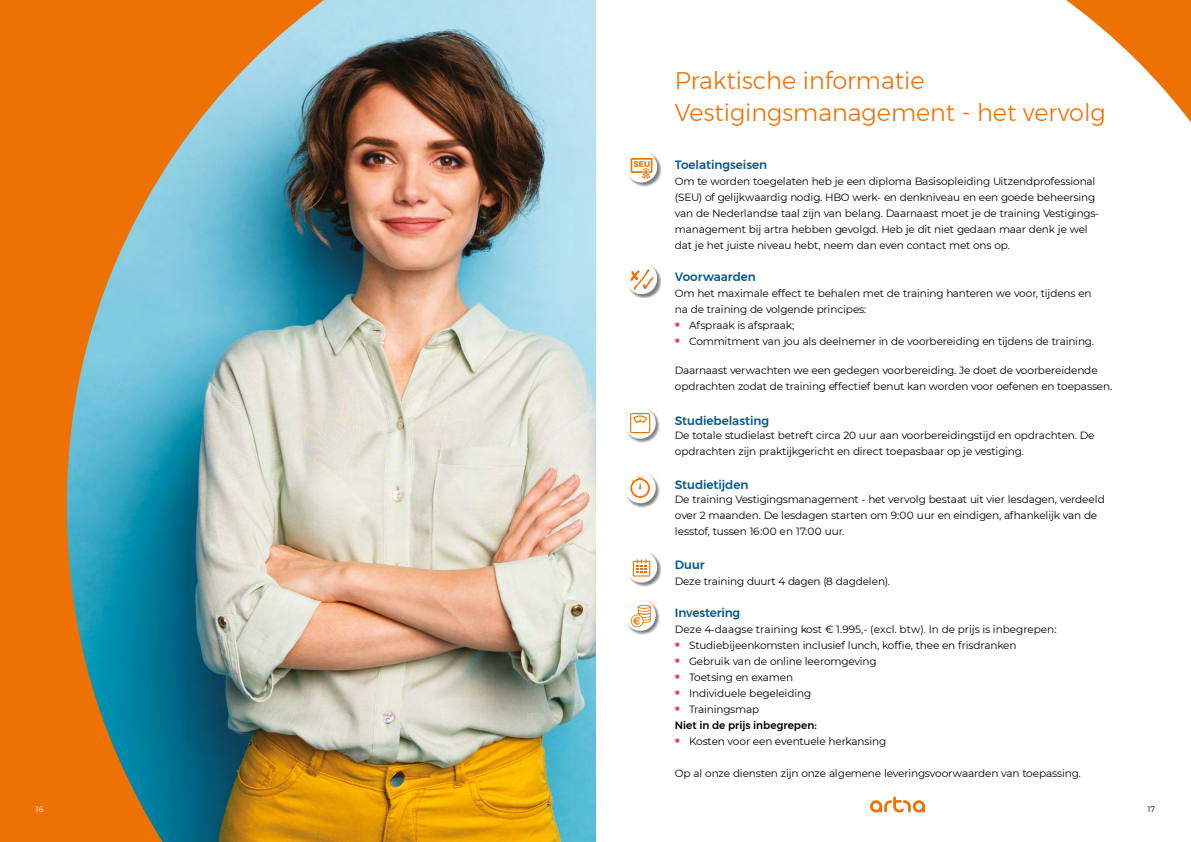
<style>
.page{position:relative;width:1191px;height:842px;background:#fff}
.page>*{position:absolute;margin:0;border:0;box-sizing:border-box;transform-origin:0 0}
.t1{font:300 24px/32px "Montserrat";color:#ee7203}
.t2{font:500 12px "Montserrat";letter-spacing:-.005em;color:#005693}
.t3{font:10.5px/16px "Montserrat";letter-spacing:-.015em;color:#000}
.t4{font:10.5px "Montserrat";letter-spacing:.005em;color:#000}
.t5{font:500 10.5px/16px "Montserrat";color:#000}
.t6{font:8px "Montserrat";color:#fff}
.t7{font:8px "Montserrat";color:#000}
.s1{font-weight:700;font-size:16px;color:#e94362}
.s2{font-style:inherit}
.s3{color:#e6007d}
.s4{font-weight:400}
</style>
<div class="page">
<img style="left:0;top:0;width:1191px;height:842px">
<div style="left:625px;top:600px;width:35px;height:35px;background:#000;opacity:.5"></div>
<div style="left:624px;top:600px;width:32px;height:31px;background:#fff;border-radius:50%"></div>
<svg style="left:631px;top:605px;width:20px;height:22px"></svg>
<div style="left:625px;top:473px;width:35px;height:34px;background:#000;opacity:.5"></div>
<div style="left:624px;top:472px;width:32px;height:31px;background:#fff;border-radius:50%"></div>
<svg style="left:630px;top:476px;width:20px;height:22px"></svg>
<div style="left:625px;top:408px;width:35px;height:35px;background:#000;opacity:.5"></div>
<svg style="left:624px;top:407px;width:32px;height:32px"></svg>
<div style="left:626px;top:552px;width:35px;height:35px;background:#000;opacity:.5"></div>
<div style="left:626px;top:551px;width:31px;height:32px;background:#fff;border-radius:50%"></div>
<svg style="left:633px;top:559px;width:17px;height:17px"></svg>
<div style="left:626px;top:152px;width:35px;height:35px;background:#000;opacity:.5"></div>
<div style="left:626px;top:151px;width:31px;height:31px;background:#fff;border-radius:50%"></div>
<svg style="left:630px;top:158px;width:23px;height:21px"></svg>
<svg style="left:630px;top:413px;width:20px;height:20px"></svg>
<h1 class="t1" style="left:675px;top:64px;width:432px">Praktische informatie<br>Vestigingsmanagement - het vervolg</h1>
<p class="t2" style="left:675px;top:155px;width:94px">Toelatingseisen</p>
<p class="t3" style="left:675px;top:173px;width:426px">Om te worden toegelaten heb je een diploma Basisopleiding Uitzendprofessional (SEU) of gelijkwaardig nodig. HBO werk- en denkniveau en een goede beheersing van de Nederlandse taal zijn van belang. Daarnaast moet je de training Vestigings&shy;management bij artra hebben gevolgd. Heb je dit niet gedaan maar denk je wel dat je het juiste niveau hebt, neem dan even contact met ons op.</p>
<p class="t2" style="left:675px;top:267px;width:82px">Voorwaarden</p>
<p class="t3" style="left:675px;top:285px;width:418px">Om het maximale effect te behalen met de training hanteren we voor, tijdens en na de training de volgende principes:</p>
<p class="t3" style="left:675px;top:317px;width:121px"><span class="s1">•</span> Afspraak is afspraak;</p>
<p class="t3" style="left:675px;top:333px;width:420px"><span class="s1">•</span> Commitment van jou als deelnemer in de voorbereiding en tijdens de training.</p>
<p class="t3" style="left:675px;top:362px;width:439px">Daarnaast verwachten we een gedegen voorbereiding. Je doet de voorbereidende opdrachten zodat de training effectief benut kan worden voor oefenen en toepassen.</p>
<p class="t2" style="left:675px;top:411px;width:96px">Studiebelasting</p>
<p class="t3" style="left:675px;top:427px;width:421px">De totale studielast betreft circa 20 uur aan voorbereidingstijd en opdrachten. De opdrachten zijn praktijkgericht en direct toepasbaar op je vestiging.</p>
<p class="t2" style="left:675px;top:475px;width:75px">Studietijden</p>
<p class="t3" style="left:675px;top:491px;width:431px">De training Vestigingsmanagement - het vervolg bestaat uit vier lesdagen, verdeeld over 2 maanden. De lesdagen starten om 9:00 uur en eindigen, afhankelijk van de lesstof, tussen 16:00 en 17:00 uur.</p>
<p class="t2" style="left:675px;top:556px;width:31px">Duur</p>
<p class="t3" style="left:675px;top:573px;width:216px">Deze training duurt 4 dagen (8 dagdelen).</p>
<p class="t2" style="left:675px;top:604px;width:67px">Investering</p>
<p class="t4" style="left:675px;top:622px;width:383px">Deze 4-daagse training kost € <span class="s2">1.995,-</span> (excl. btw)<span class="s3">.</span> In de prijs is inbegrepen:</p>
<p class="t3" style="left:675px;top:637px;width:343px"><span class="s1">•</span> Studiebijeenkomsten inclusief lunch, koffie, thee en frisdranken</p>
<p class="t3" style="left:675px;top:653px;width:203px"><span class="s1">•</span> Gebruik van de online leeromgeving</p>
<p class="t3" style="left:675px;top:669px;width:120px"><span class="s1">•</span> Toetsing en examen</p>
<p class="t3" style="left:675px;top:685px;width:138px"><span class="s1">•</span> Individuele begeleiding</p>
<p class="t5" style="left:675px;top:701px;width:143px"><span class="s1">•</span> <span class="s4">Trainingsmap<br></span>Niet in de prijs inbegrepen:</p>
<p class="t3" style="left:675px;top:733px;width:213px"><span class="s1">•</span> Kosten voor een eventuele herkansing</p>
<p class="t3" style="left:675px;top:765px;width:407px">Op al onze diensten zijn onze algemene leveringsvoorwaarden van toepassing.</p>
<p class="t6" style="left:36px;top:803px;width:9px">16</p>
<p class="t7" style="left:1147px;top:803px;width:9px">17</p>
</div>
